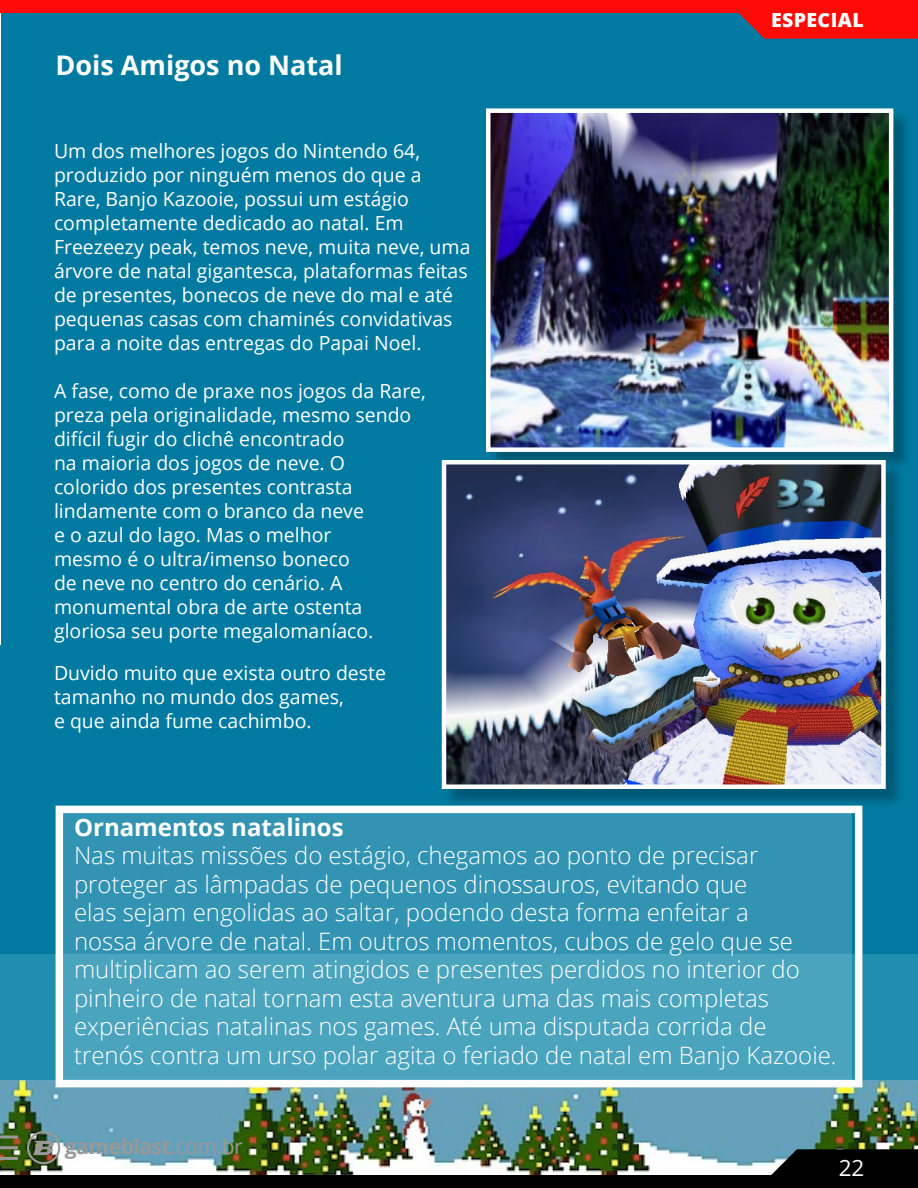
<style>
.page{position:relative;width:918px;height:1188px;background:#fff}
.page>*{position:absolute;margin:0;border:0;box-sizing:border-box;transform-origin:0 0}
.t1{font:700 27px "Open Sans";color:#fff}
.t2{font:300 24px/28.5px "Open Sans";color:#fff}
.t3{font:700 24px "Open Sans";color:#fff}
.t4{font:22.5px "Open Sans";color:#fff}
.t5{font:700 21px "Open Sans";letter-spacing:-.02em;color:#999}
.t6{font:19.5px/24px "Open Sans";color:#fff}
.t7{font:800 19.5px "Open Sans";letter-spacing:.02em;color:#fff}
.s1{font-weight:400}
</style>
<div class="page">
<img style="left:0;top:1080px;width:918px;height:95px">
<div style="left:1px;top:0;width:917px;height:904px;background:#007aa0"></div>
<div style="left:0;top:954px;width:918px;height:126px;background:#208faf"></div>
<div style="left:0;top:645px;width:918px;height:309px;background:#007aa0"></div>
<div style="left:488px;top:110px;width:424px;height:361px;background:#000;opacity:.27"></div>
<img style="left:491px;top:113px;width:397px;height:334px">
<div style="left:486px;top:108px;width:407px;height:344px;border:4px solid #fff"></div>
<div style="left:444px;top:462px;width:461px;height:346px;background:#000;opacity:.27"></div>
<img style="left:447px;top:465px;width:434px;height:319px">
<div style="left:442px;top:460px;width:444px;height:329px;border:4px solid #fff"></div>
<div style="left:56px;top:806px;width:806px;height:281px;border:8px solid #fff"></div>
<svg style="left:61px;top:807px;width:791px;height:280px;background:#47a0bb"></svg>
<div style="left:0;top:1175px;width:918px;height:13px;background:#000"></div>
<svg style="left:758px;top:1149px;width:160px;height:26px;background:#1b2123"></svg>
<svg style="left:0;top:1136px;width:18px;height:2px"></svg>
<hr style="left:0;top:1146px;width:18px;height:3px;background:#999">
<hr style="left:0;top:1157px;width:18px;height:3px;background:#999">
<svg style="left:27px;top:1131px;width:33px;height:33px"></svg>
<svg style="left:739px;top:13px;width:179px;height:26px;background:#e91313"></svg>
<div style="left:0;top:0;width:918px;height:13px;background:#fe0b07"></div>
<h1 class="t1" style="left:56px;top:46px;width:289px">Dois Amigos no Natal</h1>
<p class="t6" style="left:54px;top:139px;width:418px">Um dos melhores jogos do Nintendo 64, produzido por ninguém menos do que a Rare, Banjo Kazooie, possui um estágio completamente dedicado ao natal. Em Freezeezy peak, temos neve, muita neve, uma árvore de natal gigantesca, plataformas feitas de presentes, bonecos de neve do mal e até pequenas casas com chaminés convidativas para a noite das entregas do Papai Noel.</p>
<p class="t6" style="left:54px;top:379px;width:374px">A fase, como de praxe nos jogos da Rare, preza pela originalidade, mesmo sendo difícil fugir do clichê encontrado<br>na maioria dos jogos de neve. O<br>colorido dos presentes contrasta lindamente com o branco da neve<br>e o azul do lago. Mas o melhor<br>mesmo é o ultra/imenso boneco<br>de neve no centro do cenário. A monumental obra de arte ostenta gloriosa seu porte megalomaníaco.</p>
<p class="t6" style="left:54px;top:660px;width:334px">Duvido muito que exista outro deste tamanho no mundo dos games,<br>e que ainda fume cachimbo.</p>
<p class="t7" style="left:771px;top:6px;width:94px">ESPECIAL</p>
<p class="t3" style="left:74px;top:810px;width:271px">Ornamentos natalinos</p>
<p class="t2" style="left:74px;top:841px;width:764px">Nas muitas missões do estágio, chegamos ao ponto de precisar proteger as lâmpadas de pequenos dinossauros, evitando que<br>elas sejam engolidas ao saltar, podendo desta forma enfeitar a<br>nossa árvore de natal. Em outros momentos, cubos de gelo que se multiplicam ao serem atingidos e presentes perdidos no interior do pinheiro de natal tornam esta aventura uma das mais completas experiências natalinas nos games. Até uma disputada corrida de trenós contra um urso polar agita o feriado de natal em Banjo Kazooie.</p>
<p class="t5" style="left:65px;top:1132px;width:180px">gameblast<span class="s1">.com.br</span></p>
<p class="t4" style="left:839px;top:1153px;width:27px">22</p>
</div>
